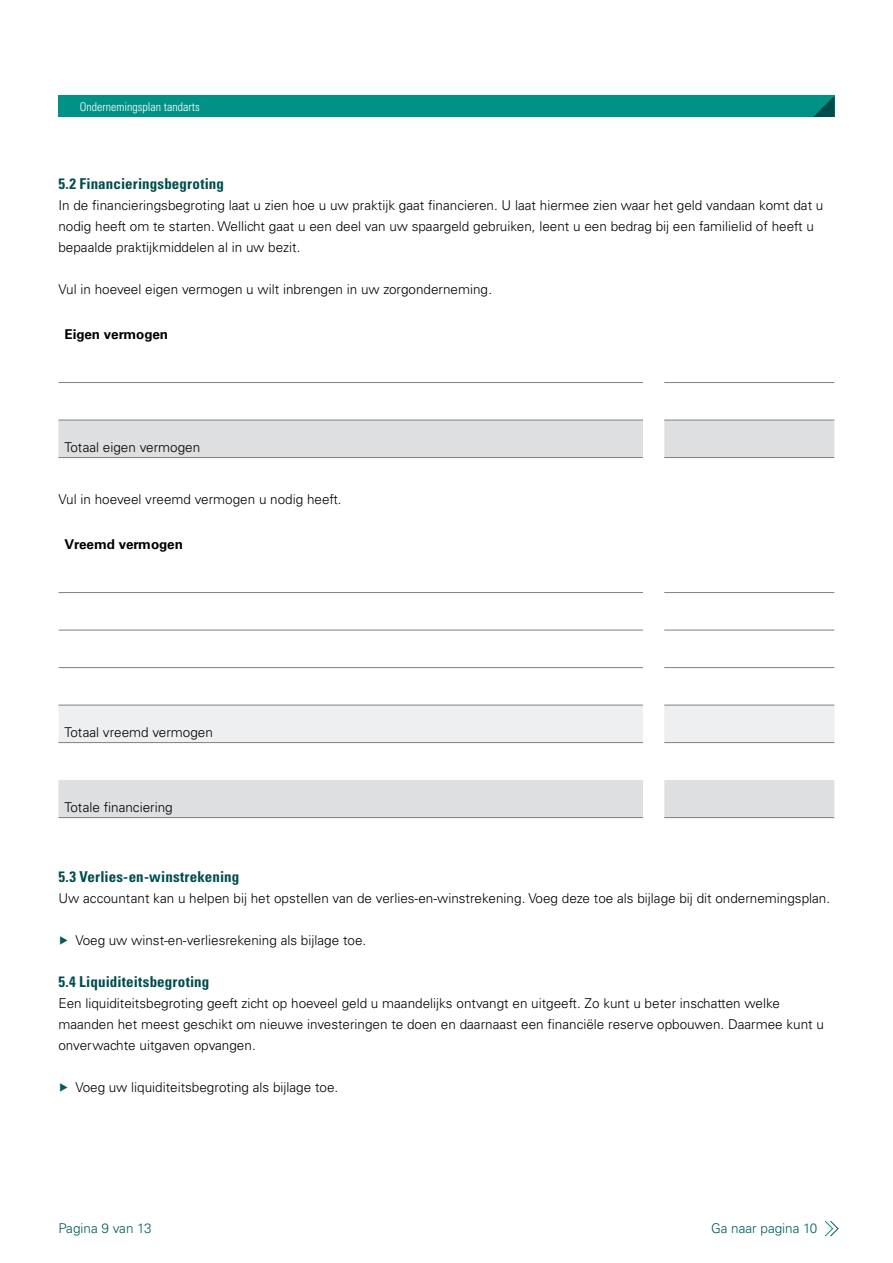
<style>
.page{position:relative;width:893px;height:1263px;background:#fff}
.page>*{position:absolute;margin:0;border:0;box-sizing:border-box;transform-origin:0 0}
.t1{font:700 condensed 15px "Univers LT Std";letter-spacing:.01em;color:#004c4c}
.t2{font:300 13.5px/21px "Univers LT Std";color:#000}
.t3{font:700 13.5px "Univers LT Std";color:#000}
.t4{font:300 13.5px "Univers LT Std";color:#005e5d}
.t5{font:300 condensed 12px "Univers LT Std";color:#fff}
.s1{color:#005e5d}
</style>
<div class="page">
<div style="left:58px;top:96px;width:776px;height:21px;background:#009286"></div>
<svg style="left:813px;top:96px;width:21px;height:21px"></svg>
<svg style="left:824px;top:1220px;width:15px;height:17px"></svg>
<div style="left:58px;top:421px;width:776px;height:36px;background:#dddfe1"></div>
<hr style="left:58px;top:382px;width:585px;height:1px;background:#808080">
<hr style="left:58px;top:420px;width:585px;height:1px;background:#808080">
<hr style="left:58px;top:457px;width:585px;height:1px;background:#808080">
<hr style="left:664px;top:382px;width:170px;height:1px;background:#808080">
<hr style="left:664px;top:420px;width:170px;height:1px;background:#808080">
<hr style="left:664px;top:457px;width:170px;height:1px;background:#808080">
<div style="left:59px;top:706px;width:775px;height:36px;background:#eeeff0"></div>
<div style="left:58px;top:780px;width:776px;height:37px;background:#dddfe1"></div>
<hr style="left:58px;top:592px;width:585px;height:1px;background:#808080">
<hr style="left:58px;top:630px;width:585px;height:1px;background:#808080">
<hr style="left:58px;top:667px;width:585px;height:1px;background:#808080">
<hr style="left:58px;top:705px;width:585px;height:1px;background:#808080">
<hr style="left:58px;top:742px;width:585px;height:1px;background:#808080">
<hr style="left:58px;top:817px;width:585px;height:1px;background:#808080">
<hr style="left:664px;top:592px;width:170px;height:1px;background:#808080">
<hr style="left:664px;top:630px;width:170px;height:1px;background:#808080">
<hr style="left:664px;top:667px;width:170px;height:1px;background:#808080">
<hr style="left:664px;top:705px;width:170px;height:1px;background:#808080">
<hr style="left:664px;top:742px;width:170px;height:1px;background:#808080">
<hr style="left:664px;top:817px;width:170px;height:1px;background:#808080">
<p class="t5" style="left:80px;top:99px;width:121px">Ondernemingsplan tandarts</p>
<p class="t1" style="left:58px;top:174px;width:167px">5.2 Financieringsbegroting</p>
<p class="t2" style="left:58px;top:195px;width:766px">In de financieringsbegroting laat u zien hoe u uw praktijk gaat financieren. U laat hiermee zien waar het geld vandaan komt dat u nodig heeft om te starten. Wellicht gaat u een deel van uw spaargeld gebruiken, leent u een bedrag bij een familielid of heeft u bepaalde praktijkmiddelen al in uw bezit.</p>
<p class="t2" style="left:58px;top:279px;width:435px">Vul in hoeveel eigen vermogen u wilt inbrengen in uw zorgonderneming.</p>
<p class="t3" style="left:64px;top:326px;width:105px">Eigen vermogen</p>
<p class="t2" style="left:64px;top:436px;width:137px">Totaal eigen vermogen</p>
<p class="t2" style="left:58px;top:489px;width:285px">Vul in hoeveel vreemd vermogen u nodig heeft.</p>
<p class="t3" style="left:64px;top:536px;width:120px">Vreemd vermogen</p>
<p class="t2" style="left:64px;top:721px;width:150px">Totaal vreemd vermogen</p>
<p class="t2" style="left:64px;top:796px;width:110px">Totale financiering</p>
<p class="t1" style="left:58px;top:867px;width:182px">5.3 Verlies-en-winstrekening</p>
<p class="t2" style="left:58px;top:888px;width:773px">Uw accountant kan u helpen bij het opstellen van de verlies-en-winstrekening. Voeg deze toe als bijlage bij dit ondernemingsplan.</p>
<p class="t2" style="left:58px;top:930px;width:309px"><span class="s1">▶</span> Voeg uw winst-en-verliesrekening als bijlage toe.</p>
<p class="t1" style="left:58px;top:972px;width:152px">5.4 Liquiditeitsbegroting</p>
<p class="t2" style="left:58px;top:993px;width:767px">Een liquiditeitsbegroting geeft zicht op hoeveel geld u maandelijks ontvangt en uitgeeft. Zo kunt u beter inschatten welke maanden het meest geschikt om nieuwe investeringen te doen en daarnaast een financiële reserve opbouwen. Daarmee kunt u onverwachte uitgaven opvangen.</p>
<p class="t2" style="left:58px;top:1077px;width:281px"><span class="s1">▶</span> Voeg uw liquiditeitsbegroting als bijlage toe.</p>
<p class="t4" style="left:58px;top:1220px;width:95px">Pagina 9 van 13</p>
<p class="t4" style="left:711px;top:1220px;width:108px">Ga naar pagina 10</p>
</div>
